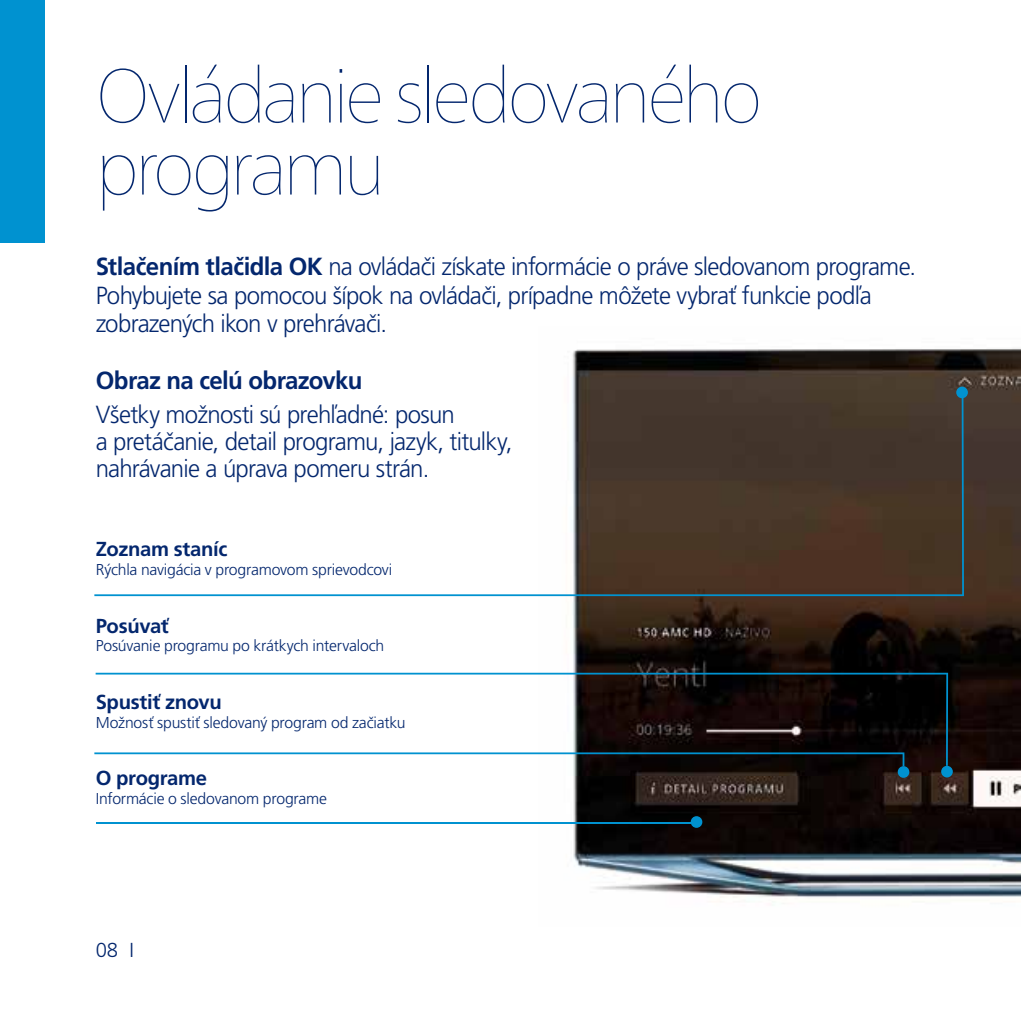
<style>
.page{position:relative;width:1021px;height:1021px;background:#fff}
.page>*{position:absolute;margin:0;border:0;box-sizing:border-box;transform-origin:0 0}
.t1{font:200 76.5px/72px "Frutiger Neue LT Com";letter-spacing:-.055em;color:#04276e}
.t2{font:300 24.75px/28.3px "Frutiger CE";letter-spacing:-.03em;color:#04276e}
.t3{font:700 24.75px "Frutiger CE";letter-spacing:-.03em;color:#04276e}
.t4{font:700 20.25px "Frutiger CE";letter-spacing:-.015em;color:#04276e}
.t5{font:300 20.25px "Frutiger CE";color:#04276e}
.t6{font:300 15.75px "Frutiger CE";letter-spacing:-.015em;color:#04276e}
.s1{font-weight:700}
</style>
<div class="page">
<img style="left:538px;top:348px;width:482px;height:550px">
<div style="left:956px;top:386px;width:11px;height:12px;background:#0092d0;border-radius:50%"></div>
<div style="left:941px;top:765px;width:11px;height:12px;background:#0092d0;border-radius:50%"></div>
<div style="left:897px;top:766px;width:12px;height:11px;background:#0092d0;border-radius:50%"></div>
<div style="left:690px;top:816px;width:12px;height:11px;background:#0092d0;border-radius:50%"></div>
<svg style="left:94px;top:393px;width:869px;height:203px"></svg>
<svg style="left:96px;top:672px;width:852px;height:93px"></svg>
<svg style="left:94px;top:752px;width:810px;height:14px"></svg>
<hr style="left:96px;top:822px;width:594px;height:1px;background:#0092d0">
<div style="left:0;top:0;width:45px;height:242px;background:#0092d0"></div>
<h1 class="t1" style="left:96px;top:59px;width:668px">Ovládanie sledovaného programu</h1>
<p class="t2" style="left:96px;top:252px;width:821px"><span class="s1">Stlačením tlačidla OK</span> na ovládači získate informácie o práve sledovanom programe.<br>Pohybujete sa pomocou šípok na ovládači, prípadne môžete vybrať funkcie podľa zobrazených ikon v prehrávači.</p>
<p class="t3" style="left:96px;top:366px;width:268px">Obraz na celú obrazovku</p>
<p class="t2" style="left:96px;top:401px;width:418px;line-height:27px">Všetky možnosti sú prehľadné: posun<br>a pretáčanie, detail programu, jazyk, titulky, nahrávanie a úprava pomeru strán.</p>
<p class="t4" style="left:96px;top:538px;width:133px">Zoznam staníc</p>
<p class="t6" style="left:96px;top:560px;width:298px">Rýchla navigácia v programovom sprievodcovi</p>
<p class="t4" style="left:96px;top:614px;width:75px">Posúvať</p>
<p class="t6" style="left:96px;top:637px;width:290px">Posúvanie programu po krátkych intervaloch</p>
<p class="t4" style="left:96px;top:690px;width:128px">Spustiť znovu</p>
<p class="t6" style="left:96px;top:713px;width:311px">Možnosť spustiť sledovaný program od začiatku</p>
<p class="t4" style="left:96px;top:766px;width:113px">O programe</p>
<p class="t6" style="left:96px;top:789px;width:233px">Informácie o sledovanom programe</p>
<p class="t5" style="left:96px;top:938px;width:40px">08 I</p>
</div>
